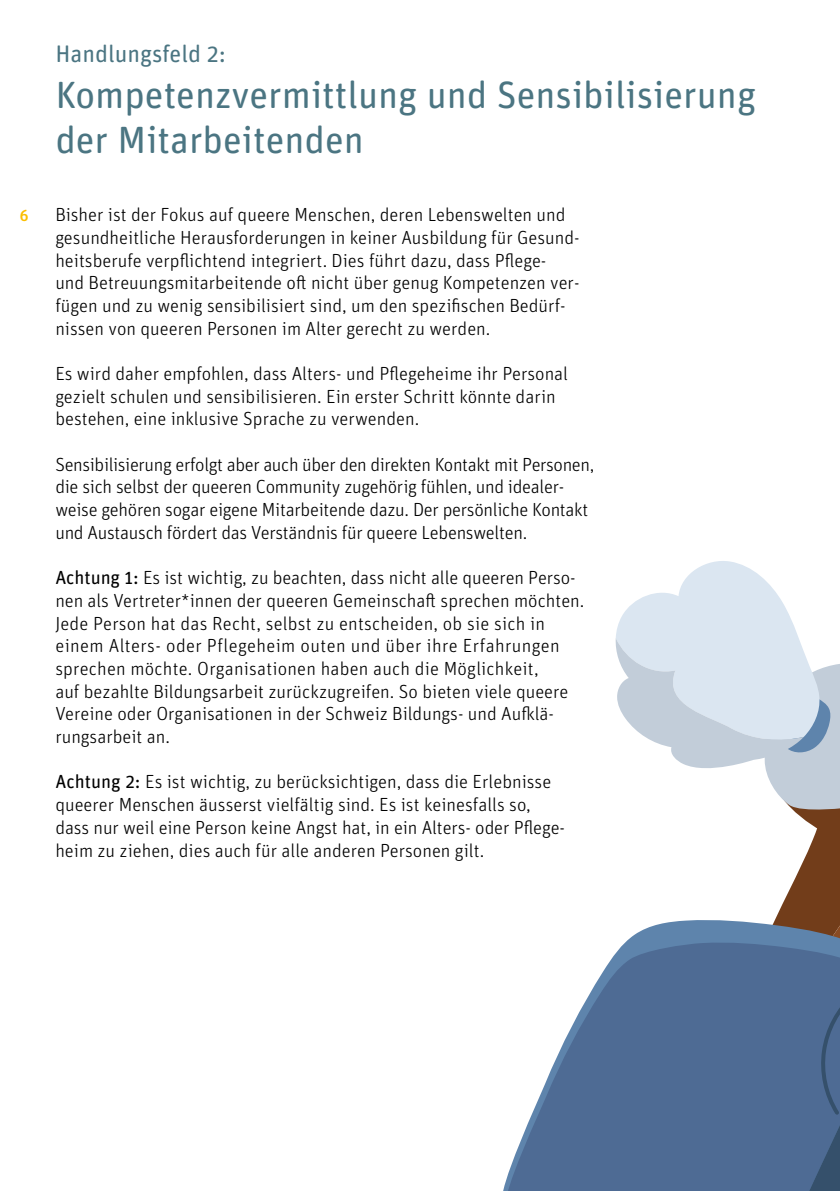
<style>
.page{position:relative;width:840px;height:1191px;background:#fff}
.page>*{position:absolute;margin:0;border:0;box-sizing:border-box;transform-origin:0 0}
.t1{font:38px/45.2px "Unit Rounded Pro";color:#4b7582}
.t2{font:24px "Unit Rounded Pro";color:#4b7582}
.t3{font:300 19px/22.6px "Unit Rounded Pro";color:#000}
.t4{font:500 16px "Unit Rounded Pro";color:#fbbe00}
.s1{font-weight:400}
</style>
<div class="page">
<svg style="left:503px;top:955px;width:336px;height:236px;fill:#4e6b94"></svg>
<svg style="left:614px;top:561px;width:225px;height:401px"></svg>
<svg style="left:797px;top:968px;width:42px;height:223px;background:#4a678e"></svg>
<p class="t2" style="left:55px;top:38px;width:172px">Handlungsfeld 2:</p>
<h1 class="t1" style="left:55px;top:70px;width:702px">Kompetenzvermittlung und Sensibilisierung der Mitarbeitenden</h1>
<p class="t4" style="left:20px;top:204px;width:10px">6</p>
<p class="t3" style="left:55px;top:203px;width:525px">Bisher ist der Fokus auf queere Menschen, deren Lebenswelten und gesundheitliche Herausforderungen in keiner Ausbildung für Gesund&shy;heitsberufe verpflichtend integriert. Dies führt dazu, dass Pflege&shy;und Betreuungsmitarbeitende oft nicht über genug Kompetenzen ver&shy;fügen und zu wenig sensibilisiert sind, um den spezifischen Bedürf&shy;nissen von queeren Personen im Alter gerecht zu werden.</p>
<p class="t3" style="left:55px;top:362px;width:514px">Es wird daher empfohlen, dass Alters- und Pflegeheime ihr Personal gezielt schulen und sensibilisieren. Ein erster Schritt könnte darin bestehen, eine inklusive Sprache zu verwenden.</p>
<p class="t3" style="left:55px;top:452px;width:540px">Sensibilisierung erfolgt aber auch über den direkten Kontakt mit Personen, die sich selbst der queeren Community zugehörig fühlen, und idealer&shy;weise gehören sogar eigene Mitarbeitende dazu. Der persönliche Kontakt und Austausch fördert das Verständnis für queere Lebenswelten.</p>
<p class="t3" style="left:55px;top:566px;width:530px"><span class="s1">Achtung 1:</span> Es ist wichtig, zu beachten, dass nicht alle queeren Perso&shy;nen als Vertreter*innen der queeren Gemeinschaft sprechen möchten.<br>Jede Person hat das Recht, selbst zu entscheiden, ob sie sich in einem Alters- oder Pflegeheim outen und über ihre Erfahrungen sprechen möchte. Organisationen haben auch die Möglichkeit,<br>auf bezahlte Bildungsarbeit zurückzugreifen. So bieten viele queere Vereine oder Organisationen in der Schweiz Bildungs- und Aufklä&shy;rungsarbeit an.</p>
<p class="t3" style="left:55px;top:770px;width:511px"><span class="s1">Achtung 2:</span> Es ist wichtig, zu berücksichtigen, dass die Erlebnisse queerer Menschen äusserst vielfältig sind. Es ist keinesfalls so, dass nur weil eine Person keine Angst hat, in ein Alters- oder Pflege&shy;heim zu ziehen, dies auch für alle anderen Personen gilt.</p>
</div>
